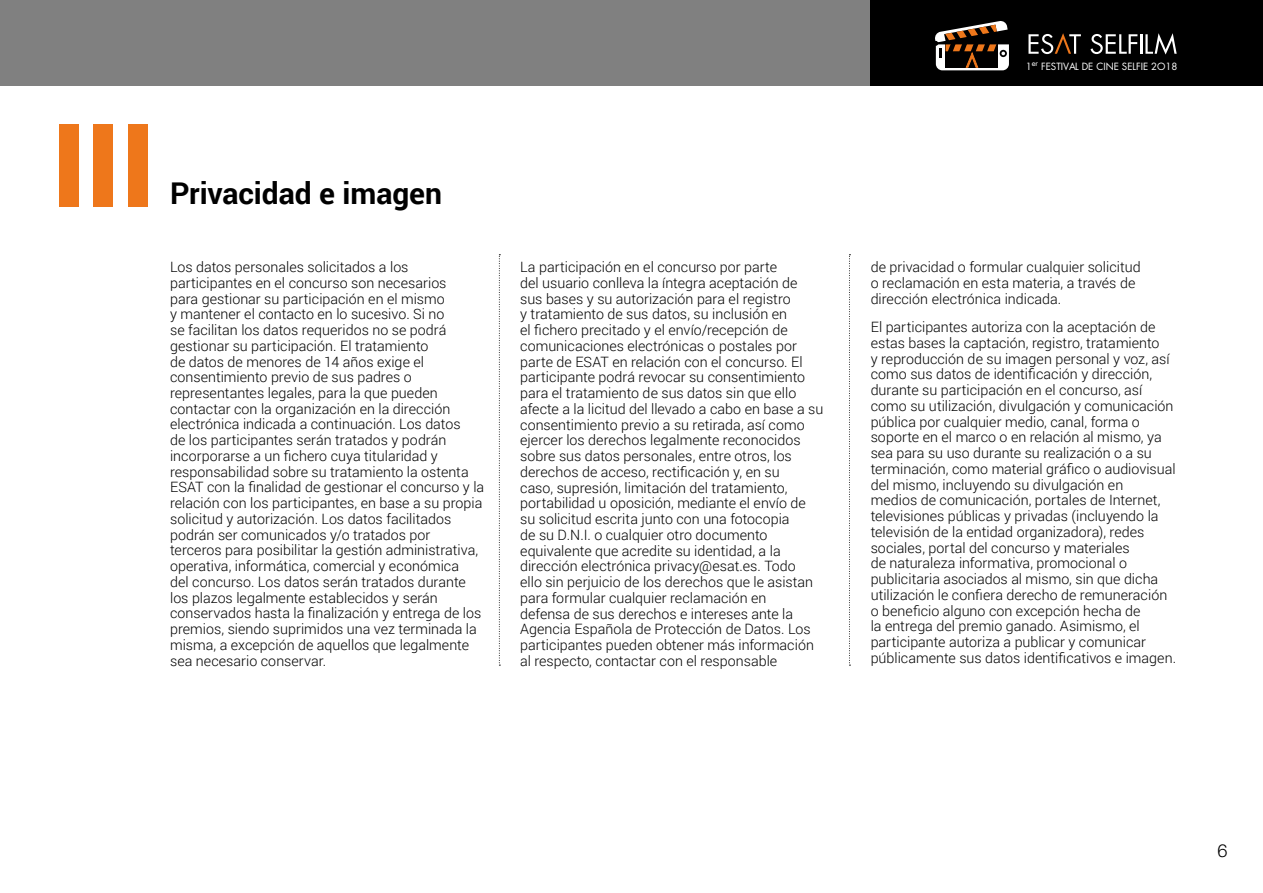
<style>
.page{position:relative;width:1263px;height:893px;background:#fff}
.page>*{position:absolute;margin:0;border:0;box-sizing:border-box;transform-origin:0 0}
.t1{font:900 115.5px "Roboto";color:#ee771b}
.t2{font:700 30px "Roboto";letter-spacing:-.005em;color:#000}
.t3{font:300 18px "Helvetica Neue LT Std";color:#000}
.t4{font:300 14.25px/15.8px "Roboto";color:#000}
.t5{font:9.75px "Futura Std";color:#fff}
</style>
<div class="page">
<div style="left:871px;top:0;width:392px;height:85px;background:#000"></div>
<div style="left:0;top:0;width:871px;height:85px;background:#808080"></div>
<svg style="left:935px;top:21px;width:74px;height:49px"></svg>
<hr style="left:936px;top:43px;width:74px;height:1px;background:#010000">
<svg style="left:1028px;top:33px;width:53px;height:21px"></svg>
<svg style="left:1090px;top:34px;width:47px;height:20px"></svg>
<hr style="left:1140px;top:34px;width:2px;height:20px;background:#fff">
<svg style="left:1145px;top:33px;width:32px;height:22px"></svg>
<svg style="left:499px;top:254px;width:1px;height:412px"></svg>
<svg style="left:849px;top:254px;width:1px;height:412px"></svg>
<h1 class="t1" style="left:52px;top:83px;width:105px">III</h1>
<h2 class="t2" style="left:170px;top:172px;width:274px">Privacidad e imagen</h2>
<p class="t4" style="left:170px;top:259px;width:316px">Los datos personales solicitados a los participantes en el concurso son necesarios<br>para gestionar su participación en el mismo<br>y mantener el contacto en lo sucesivo. Si no<br>se facilitan los datos requeridos no se podrá gestionar su participación. El tratamiento<br>de datos de menores de 14 años exige el consentimiento previo de sus padres o representantes legales, para la que pueden contactar con la organización en la dirección electrónica indicada a continuación. Los datos<br>de los participantes serán tratados y podrán incorporarse a un fichero cuya titularidad y responsabilidad sobre su tratamiento la ostenta ESAT con la finalidad de gestionar el concurso y la relación con los participantes, en base a su propia solicitud y autorización. Los datos facilitados podrán ser comunicados y/o tratados por terceros para posibilitar la gestión administrativa, operativa, informática, comercial y económica<br>del concurso. Los datos serán tratados durante los plazos legalmente establecidos y serán conservados hasta la finalización y entrega de los premios, siendo suprimidos una vez terminada la misma, a excepción de aquellos que legalmente sea necesario conservar.</p>
<p class="t5" style="left:1026px;top:60px;width:153px">1<sup>er</sup> FESTIVAL DE CINE SELFIE 2O18</p>
<p class="t4" style="left:520px;top:259px;width:305px">La participación en el concurso por parte<br>del usuario conlleva la íntegra aceptación de sus bases y su autorización para el registro<br>y tratamiento de sus datos, su inclusión en<br>el fichero precitado y el envío/recepción de comunicaciones electrónicas o postales por parte de ESAT en relación con el concurso. El participante podrá revocar su consentimiento para el tratamiento de sus datos sin que ello afecte a la licitud del llevado a cabo en base a su consentimiento previo a su retirada, así como ejercer los derechos legalmente reconocidos sobre sus datos personales, entre otros, los derechos de acceso, rectificación y, en su<br>caso, supresión, limitación del tratamiento, portabilidad u oposición, mediante el envío de su solicitud escrita junto con una fotocopia<br>de su D.N.I. o cualquier otro documento equivalente que acredite su identidad, a la dirección electrónica privacy@esat.es. Todo<br>ello sin perjuicio de los derechos que le asistan para formular cualquier reclamación en<br>defensa de sus derechos e intereses ante la Agencia Española de Protección de Datos. Los participantes pueden obtener más información al respecto, contactar con el responsable</p>
<p class="t4" style="left:871px;top:259px;width:271px">de privacidad o formular cualquier solicitud o reclamación en esta materia, a través de dirección electrónica indicada.</p>
<p class="t4" style="left:871px;top:319px;width:307px">El participantes autoriza con la aceptación de estas bases la captación, registro, tratamiento<br>y reproducción de su imagen personal y voz, así como sus datos de identificación y dirección, durante su participación en el concurso, así como su utilización, divulgación y comunicación pública por cualquier medio, canal, forma o soporte en el marco o en relación al mismo, ya sea para su uso durante su realización o a su terminación, como material gráfico o audiovisual del mismo, incluyendo su divulgación en<br>medios de comunicación, portales de Internet, televisiones públicas y privadas (incluyendo la televisión de la entidad organizadora), redes sociales, portal del concurso y materiales<br>de naturaleza informativa, promocional o publicitaria asociados al mismo, sin que dicha utilización le confiera derecho de remuneración o beneficio alguno con excepción hecha de<br>la entrega del premio ganado. Asimismo, el participante autoriza a publicar y comunicar públicamente sus datos identificativos e imagen.</p>
<p class="t3" style="left:1217px;top:839px;width:12px">6</p>
</div>
